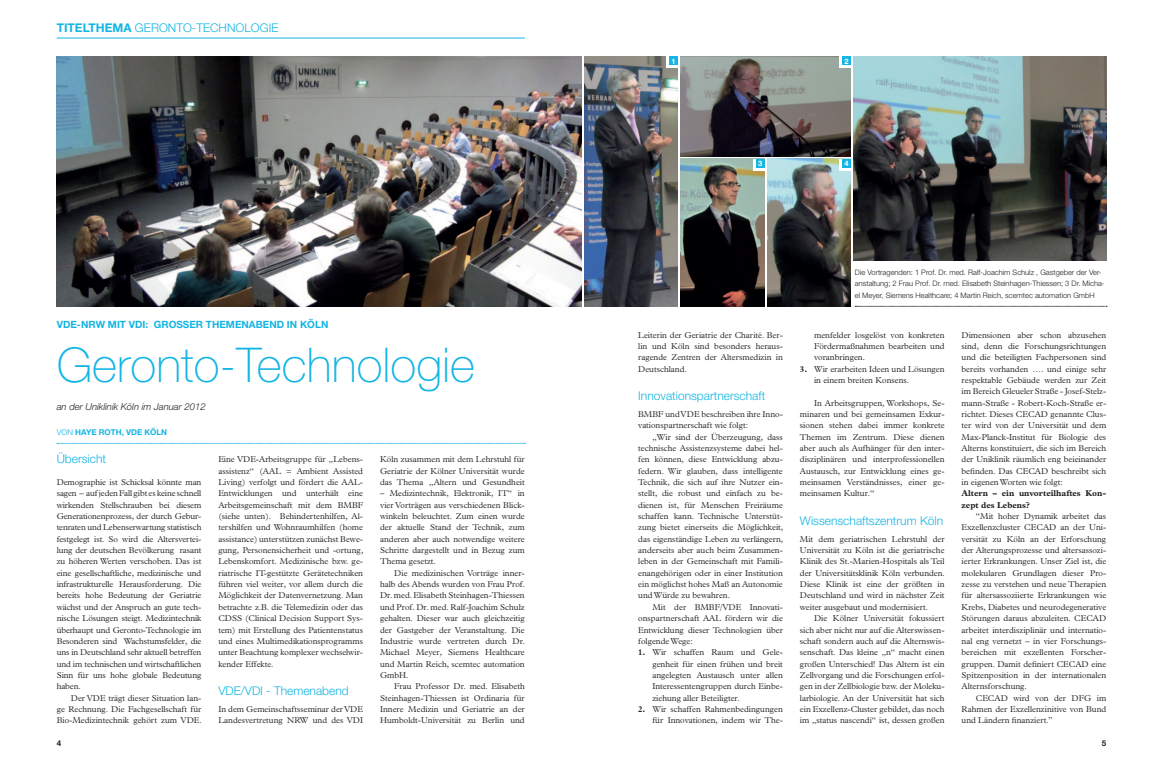
<style>
.page{position:relative;width:1163px;height:780px;background:#fff}
.page>*{position:absolute;margin:0;border:0;box-sizing:border-box;transform-origin:0 0}
.t1{font:100 48px "Helvetica Neue LT";color:#13b5e4}
.t2{font:300 12px "Helvetica Neue LT";color:#13b5e4}
.t3{font:700 10px "Helvetica Neue LT";color:#13b5e4}
.t4{font:italic 300 9.5px "Helvetica Neue LT";color:#231f20}
.t5{font:300 8.5px/11.3px "Plantin";color:#231f20;text-align:justify}
.t6{font:700 8.5px/11.3px "Plantin";color:#231f20}
.t7{font:700 8px "Helvetica Neue LT";color:#13b5e4}
.t8{font:700 8px "Helvetica Neue LT";color:#231f20}
.t9{font:300 7.5px/11.3px "Helvetica Neue LT";color:#231f20}
.t10{font:700 7.5px "Helvetica Neue LT";color:#fff}
.s1{font-weight:700}
.s2{font-weight:300}
</style>
<div class="page">
<hr style="left:57px;top:38px;width:467px;height:1px;background:#13b5e4">
<svg style="left:57px;top:443px;width:468px;height:1px"></svg>
<img style="left:57px;top:57px;width:524px;height:249px">
<img style="left:680px;top:57px;width:170px;height:99px">
<img style="left:853px;top:57px;width:253px;height:204px">
<img style="left:584px;top:57px;width:93px;height:249px">
<img style="left:680px;top:159px;width:84px;height:147px">
<img style="left:767px;top:159px;width:83px;height:147px">
<svg style="left:855px;top:306px;width:251px;height:1px"></svg>
<div style="left:666px;top:57px;width:11px;height:11px;background:#fff"></div>
<div style="left:669px;top:57px;width:8px;height:8px;background:#13b5e4"></div>
<div style="left:839px;top:57px;width:11px;height:11px;background:#fff"></div>
<div style="left:842px;top:57px;width:8px;height:8px;background:#13b5e4"></div>
<svg style="left:753px;top:159px;width:11px;height:11px"></svg>
<div style="left:755px;top:159px;width:9px;height:8px;background:#13b5e4"></div>
<svg style="left:839px;top:159px;width:11px;height:11px"></svg>
<div style="left:842px;top:159px;width:8px;height:8px;background:#13b5e4"></div>
<h2 class="t2" style="left:57px;top:20px;width:223px"><span class="s1">TITELTHEMA</span> Geronto-Technolog ie</h2>
<p class="t3" style="left:57px;top:318px;width:272px">VDE-NRW MIT VDI: GROSSER THEMENABEND IN KÖLN</p>
<h1 class="t1" style="left:57px;top:337px;width:420px">Geronto-Technologie</h1>
<p class="t4" style="left:57px;top:401px;width:150px">an der Uniklinik Köln im Januar 2012</p>
<p class="t7" style="left:57px;top:427px;width:111px"><span class="s2">von</span> HAYE ROTH, VDE KÖLN</p>
<h2 class="t2" style="left:57px;top:451px;width:51px">Übersicht</h2>
<p class="t5" style="left:57px;top:476px;width:146px">Demographie ist Schicksal könnte man sagen – auf jeden Fall gibt es keine schnell wirkenden Stellschrauben bei diesem Generationenprozess, der durch Gebur&shy;tenraten und Lebenserwartung statistisch festgelegt ist. So wird die Altersvertei&shy;lung der deutschen Bevölkerung rasant zu höheren Werten verschoben. Das ist eine gesellschaftliche, medizinische und infrastrukturelle Herausforderung. Die bereits hohe Bedeutung der Geriatrie wächst und der Anspruch an gute tech&shy;nische Lösungen steigt. Medizintechnik überhaupt und Geronto-Technologie im Besonderen sind Wachstumsfelder, die uns in Deutschland sehr aktuell betreffen und im technischen und wirtschaftlichen Sinn für uns hohe globale Bedeutung haben.</p>
<p class="t5" style="left:57px;top:692px;width:146px;text-indent:14px">Der VDE trägt dieser Situation lan&shy;ge Rechnung. Die Fachgesellschaft für Bio-Medizintechnik gehört zum VDE.</p>
<p class="t5" style="left:218px;top:454px;width:146px;text-align:left">Eine VDE-Arbeitsgruppe für „Lebens&shy;assistenz“ (AAL = Ambient Assisted Living) verfolgt und fördert die AAL-Entwicklungen und unterhält eine Arbeitsgemeinschaft mit dem BMBF (siehe unten). Behindertenhilfen, Al&shy;tershilfen und Wohnraumhilfen (home assistance) unterstützen zunächst Bewe&shy;gung, Personensicherheit und -ortung, Lebenskomfort. Medizinische bzw. ge&shy;riatrische IT-gestützte Gerätetechniken führen viel weiter, vor allem durch die Möglichkeit der Datenvernetzung. Man betrachte z.B. die Telemedizin oder das CDSS (Clinical Decision Support Sys&shy;tem) mit Erstellung des Patientenstatus und eines Multimedikationsprogramms unter Beachtung komplexer wechselwir&shy;kender Effekte.</p>
<h2 class="t2" style="left:218px;top:683px;width:132px">VDE/VDI - Themenabend</h2>
<p class="t5" style="left:218px;top:703px;width:146px">In dem Gemeinschaftsseminar der VDE<br>Landesvertretung NRW und des VDI</p>
<p class="t5" style="left:380px;top:454px;width:146px">Köln zusammen mit dem Lehrstuhl für Geriatrie der Kölner Universität wurde das Thema „Altern und Gesundheit</p>
<p class="t5" style="left:380px;top:488px;width:146px">– Medizintechnik, Elektronik, IT“ in vier Vorträgen aus verschiedenen Blick&shy;winkeln beleuchtet. Zum einen wurde der aktuelle Stand der Technik, zum anderen aber auch notwendige weitere Schritte dargestellt und in Bezug zum Thema gesetzt.</p>
<p class="t5" style="left:380px;top:567px;width:146px;text-indent:14px">Die medizinischen Vorträge inner&shy;halb des Abends wurden von Frau Prof.<br>Dr. med. Elisabeth Steinhagen-Thiessen und Prof. Dr. med. Ralf-Joachim Schulz gehalten. Dieser war auch gleichzeitig der Gastgeber der Veranstaltung. Die Industrie wurde vertreten durch Dr.<br>Michael Meyer, Siemens Healthcare und Martin Reich, scemtec automation GmbH.</p>
<p class="t5" style="left:380px;top:680px;width:146px;text-indent:14px">Frau Professor Dr. med. Elisabeth Steinhagen-Thiessen ist Ordinaria für Innere Medizin und Geriatrie an der Humboldt-Universität zu Berlin und</p>
<p class="t10" style="left:671px;top:57px;width:6px">1</p>
<p class="t10" style="left:844px;top:57px;width:6px">2</p>
<p class="t10" style="left:758px;top:159px;width:6px">3</p>
<p class="t10" style="left:844px;top:159px;width:6px">4</p>
<p class="t5" style="left:638px;top:329px;width:146px">Leiterin der Geriatrie der Charité. Ber&shy;lin und Köln sind besonders heraus&shy;ragende Zentren der Altersmedizin in Deutschland.</p>
<h2 class="t2" style="left:638px;top:388px;width:128px">Innovationspartnerschaft</h2>
<p class="t5" style="left:638px;top:408px;width:146px">BMBF und VDE beschreiben ihre Inno&shy;vationspartnerschaft wie folgt:</p>
<p class="t5" style="left:638px;top:431px;width:146px;text-indent:14px">„Wir sind der Überzeugung, dass technische Assistenzsysteme dabei hel&shy;fen können, diese Entwicklung abzu&shy;federn. Wir glauben, dass intelligente Technik, die sich auf ihre Nutzer ein&shy;stellt, die robust und einfach zu be&shy;dienen ist, für Menschen Freiräume schaffen kann. Technische Unterstüt&shy;zung bietet einerseits die Möglichkeit, das eigenständige Leben zu verlängern, anderseits aber auch beim Zusammen&shy;leben in der Gemeinschaft mit Famili&shy;enangehörigen oder in einer Institution ein möglichst hohes Maß an Autonomie und Würde zu bewahren.</p>
<p class="t5" style="left:638px;top:601px;width:146px;text-indent:14px">Mit der BMBF/VDE Innovati&shy;onspartnerschaft AAL fördern wir die Entwicklung dieser Technologien über folgende Wege:</p>
<p class="t5" style="left:652px;top:646px;width:132px;text-indent:-14px"><span class="s1">1.</span> Wir schaffen Raum und Gele&shy;genheit für einen frühen und breit angelegten Austausch unter allen Interessentengruppen durch Einbe&shy;ziehung aller Beteiligter.</p>
<p class="t5" style="left:638px;top:703px;width:146px;text-align:right"><span class="s1">2.</span> Wir schaffen Rahmenbedingungen für Innovationen, indem wir The-</p>
<p class="t9" style="left:854px;top:266px;width:251px">Die Vortragenden: 1 Prof. Dr. med. Ralf-Joachim Schulz , Gastgeber der Ver&shy;anstaltung; 2 Frau Prof. Dr. med. Elisabeth Steinhagen-Thiessen; 3 Dr. Micha&shy;el Meyer, Siemens Healthcare; 4 Martin Reich, scemtec automation GmbH</p>
<p class="t5" style="left:814px;top:329px;width:132px">menfelder losgelöst von konkreten Fördermaßnahmen bearbeiten und voranbringen.</p>
<p class="t5" style="left:814px;top:363px;width:132px;text-indent:-14px"><span class="s1">3.</span> Wir erarbeiten Ideen und Lösungen in einem breiten Konsens.</p>
<p class="t5" style="left:799px;top:397px;width:146px;text-indent:14px">In Arbeitsgruppen, Workshops, Se&shy;minaren und bei gemeinsamen Exkur&shy;sionen stehen dabei immer konkrete Themen im Zentrum. Diese dienen aber auch als Aufhänger für den inter&shy;disziplinären und interprofessionellen Austausch, zur Entwicklung eines ge&shy;meinsamen Verständnisses, einer ge&shy;meinsamen Kultur.“</p>
<h2 class="t2" style="left:799px;top:513px;width:145px">Wissenschaftszentrum Köln</h2>
<p class="t5" style="left:799px;top:533px;width:146px">Mit dem geriatrischen Lehrstuhl der Universität zu Köln ist die geriatrische Klinik des St.-Marien-Hospitals als Teil der Universitätsklinik Köln verbunden.<br>Diese Klinik ist eine der größten in Deutschland und wird in nächster Zeit weiter ausgebaut und modernisiert.</p>
<p class="t5" style="left:799px;top:612px;width:146px;text-indent:14px">Die Kölner Universität fokussiert sich aber nicht nur auf die Alterswissen&shy;schaft sondern auch auf die Alternswis&shy;senschaft. Das kleine „n“ macht einen großen Unterschied! Das Altern ist ein Zellvorgang und die Forschungen erfol&shy;gen in der Zellbiologie bzw. der Moleku&shy;larbiologie. An der Universität hat sich ein Exzellenz-Cluster gebildet, das noch im „status nascendi“ ist, dessen großen</p>
<p class="t5" style="left:961px;top:329px;width:146px">Dimensionen aber schon abzusehen sind, denn die Forschungsrichtungen und die beteiligten Fachpersonen sind bereits vorhanden …. und einige sehr respektable Gebäude werden zur Zeit im Bereich Gleueler Straße - Josef-Stelz&shy;mann-Straße - Robert-Koch-Straße er&shy;richtet. Dieses CECAD genannte Clus&shy;ter wird von der Universität und dem Max-Planck-Institut für Biologie des Alterns konstituiert, die sich im Bereich der Uniklinik räumlich eng beieinander befinden. Das CECAD beschreibt sich in eigenen Worten wie folgt:</p>
<p class="t6" style="left:961px;top:488px;width:146px">Altern – ein unvorteilhaftes Kon&shy;zept des Lebens?</p>
<p class="t5" style="left:961px;top:510px;width:146px;text-indent:14px">“Mit hoher Dynamik arbeitet das Exzellenzcluster CECAD an der Uni&shy;versität zu Köln an der Erforschung der Alterungsprozesse und altersassozi&shy;ierter Erkrankungen. Unser Ziel ist, die molekularen Grundlagen dieser Pro&shy;zesse zu verstehen und neue Therapien für altersassoziierte Erkrankungen wie Krebs, Diabetes und neurodegenerative Störungen daraus abzuleiten. CECAD arbeitet interdisziplinär und internatio&shy;nal eng vernetzt – in vier Forschungs&shy;bereichen mit exzellenten Forscher&shy;gruppen. Damit definiert CECAD eine Spitzenposition in der internationalen Alternsforschung.</p>
<p class="t5" style="left:961px;top:692px;width:146px;text-indent:14px">CECAD wird von der DFG im Rahmen der Exzellenzinitive von Bund und Ländern finanziert.”</p>
<p class="t8" style="left:57px;top:738px;width:6px">4</p>
<p class="t8" style="left:1101px;top:738px;width:6px">5</p>
</div>
